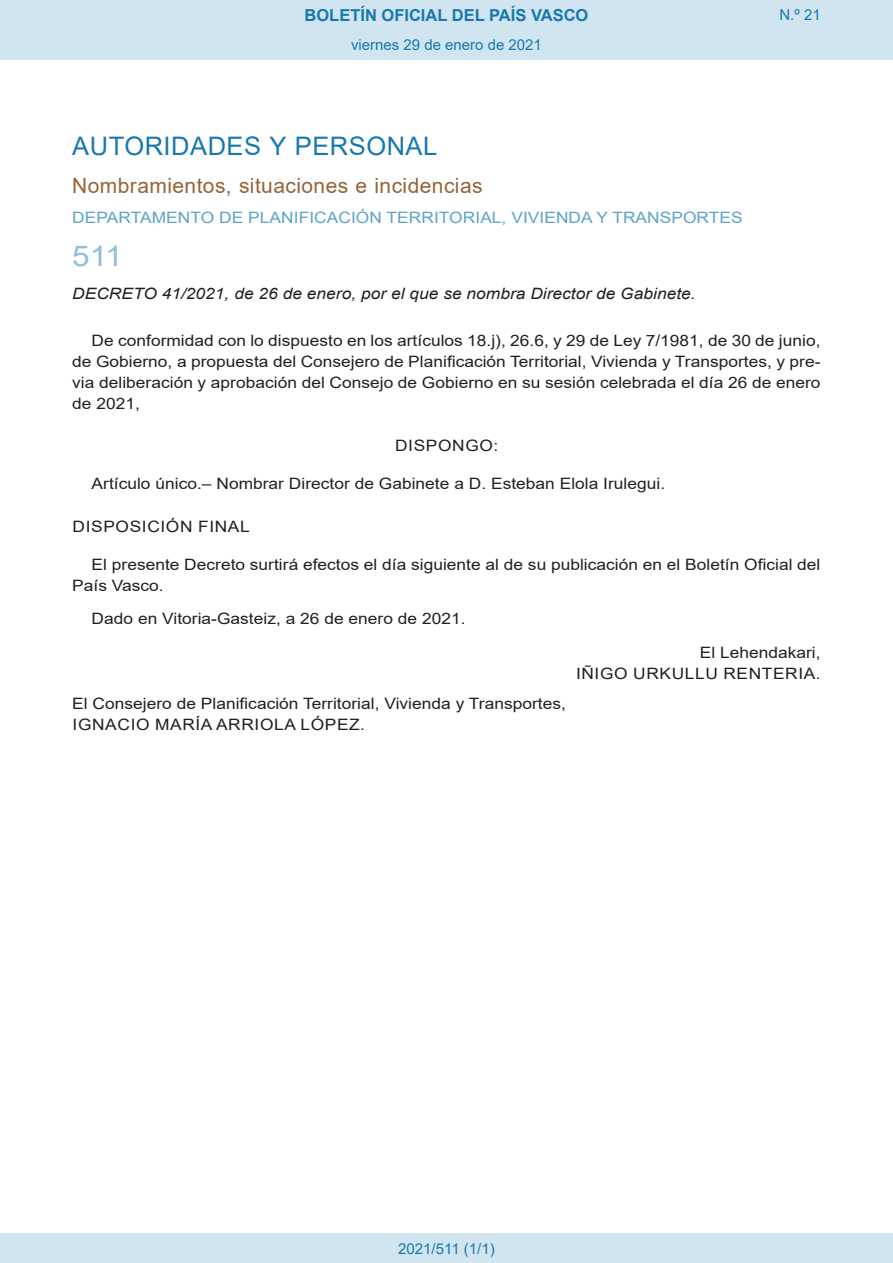
<style>
.page{position:relative;width:893px;height:1263px;background:#fff}
.page>*{position:absolute;margin:0;border:0;box-sizing:border-box;transform-origin:0 0}
.BOPVOrden{font:28.5px "Arial";color:#90c0db;scale:1.11 1}
.BOPVSeccion{font:25.5px "Arial";letter-spacing:.02em;color:#1879ad}
.BOPVSubseccion{font:21px "Arial";letter-spacing:.02em;color:#956338}
.t1{font:700 16.5px "Arial";color:#1879ad}
.BOPVDetalle{font:15.6px/21px "Arial";color:#231f20;text-align:justify;scale:1.11 1}
.BOPVTitulo{font:italic 15.6px "Arial";color:#231f20;scale:1.11 1}
.BOPVOrganismo{font:15.6px "Arial";letter-spacing:.005em;color:#5ea4ca;scale:1.11 1}
.BOPVFirmaPuesto{font:15.6px "Arial";color:#231f20;scale:1.11 1}
.BOPVFirmaLugFec{font:15.6px "Arial";color:#231f20;scale:1.11 1}
.BOPVFirmaNombre{font:15.6px "Arial";letter-spacing:.035em;color:#231f20;scale:1.11 1}
.BOPVNombreLehen2{font:15.6px "Arial";letter-spacing:.035em;color:#231f20;scale:1.11 1}
.BOPVDisposicion{font:15.6px "Arial";letter-spacing:.035em;color:#231f20;scale:1.11 1}
.BOPVPuestoLehen2{font:15.6px "Arial";color:#231f20;scale:1.11 1}
.BOPVClave{font:15.6px "Arial";letter-spacing:.035em;color:#231f20;scale:1.11 1}
.Paginacion_Centro{font:15px "Arial";color:#1879ad}
</style>
<div class="page">
<div style="left:0;top:0;width:893px;height:60px;background:#d0e5f0"></div>
<div style="left:0;top:1233px;width:893px;height:30px;background:#d0e5f0"></div>
<p class="t1" style="left:305px;top:3px;width:285px">BOLETÍN OFICIAL DEL PAÍS VASCO</p>
<p class="Paginacion_Centro" style="left:351px;top:35px;width:192px">viernes 29 de enero de 2021</p>
<p class="Paginacion_Centro" style="left:779px;top:5px;width:43px">N.º 21</p>
<p class="BOPVSeccion" style="left:72px;top:128px;width:367px">AUTORIDADES Y PERSONAL</p>
<p class="BOPVSubseccion" style="left:72px;top:171px;width:412px">Nombramientos, situaciones e incidencias</p>
<p class="BOPVOrganismo" style="left:72px;top:207px;width:605px">DEPARTAMENTO DE PLANIFICACIÓN TERRITORIAL, VIVIENDA Y TRANSPORTES</p>
<p class="BOPVOrden" style="left:72px;top:236px;width:47px">511</p>
<p class="BOPVTitulo" style="left:72px;top:284px;width:563px">DECRETO 41/2021, de 26 de enero, por el que se nombra Director de Gabinete.</p>
<p class="BOPVDetalle" style="left:72px;top:330px;width:676px;text-indent:19px">De conformidad con lo dispuesto en los artículos 18.j), 26.6, y 29 de Ley 7/1981, de 30 de junio, de Gobierno, a propuesta del Consejero de Planificación Territorial, Vivienda y Transportes, y pre&shy;via deliberación y aprobación del Consejo de Gobierno en su sesión celebrada el día 26 de enero de 2021,</p>
<p class="BOPVClave" style="left:395px;top:435px;width:94px">DISPONGO:</p>
<p class="BOPVDetalle" style="left:92px;top:473px;width:518px">Artículo único.– Nombrar Director de Gabinete a D. Esteban Elola Irulegui.</p>
<p class="BOPVDisposicion" style="left:73px;top:515px;width:161px">DISPOSICIÓN FINAL</p>
<p class="BOPVDetalle" style="left:72px;top:553px;width:676px;text-indent:19px">El presente Decreto surtirá efectos el día siguiente al de su publicación en el Boletín Oficial del<br>País Vasco.</p>
<p class="BOPVFirmaLugFec" style="left:92px;top:608px;width:338px">Dado en Vitoria-Gasteiz, a 26 de enero de 2021.</p>
<p class="BOPVPuestoLehen2" style="left:700px;top:642px;width:110px">El Lehendakari,</p>
<p class="BOPVNombreLehen2" style="left:576px;top:663px;width:222px">IÑIGO URKULLU RENTERIA.</p>
<p class="BOPVFirmaPuesto" style="left:72px;top:692px;width:446px">El Consejero de Planificación Territorial, Vivienda y Transportes,</p>
<p class="BOPVFirmaNombre" style="left:73px;top:713px;width:265px">IGNACIO MARÍA ARRIOLA LÓPEZ.</p>
<p class="Paginacion_Centro" style="left:398px;top:1238px;width:98px">2021/511 (1/1)</p>
</div>
